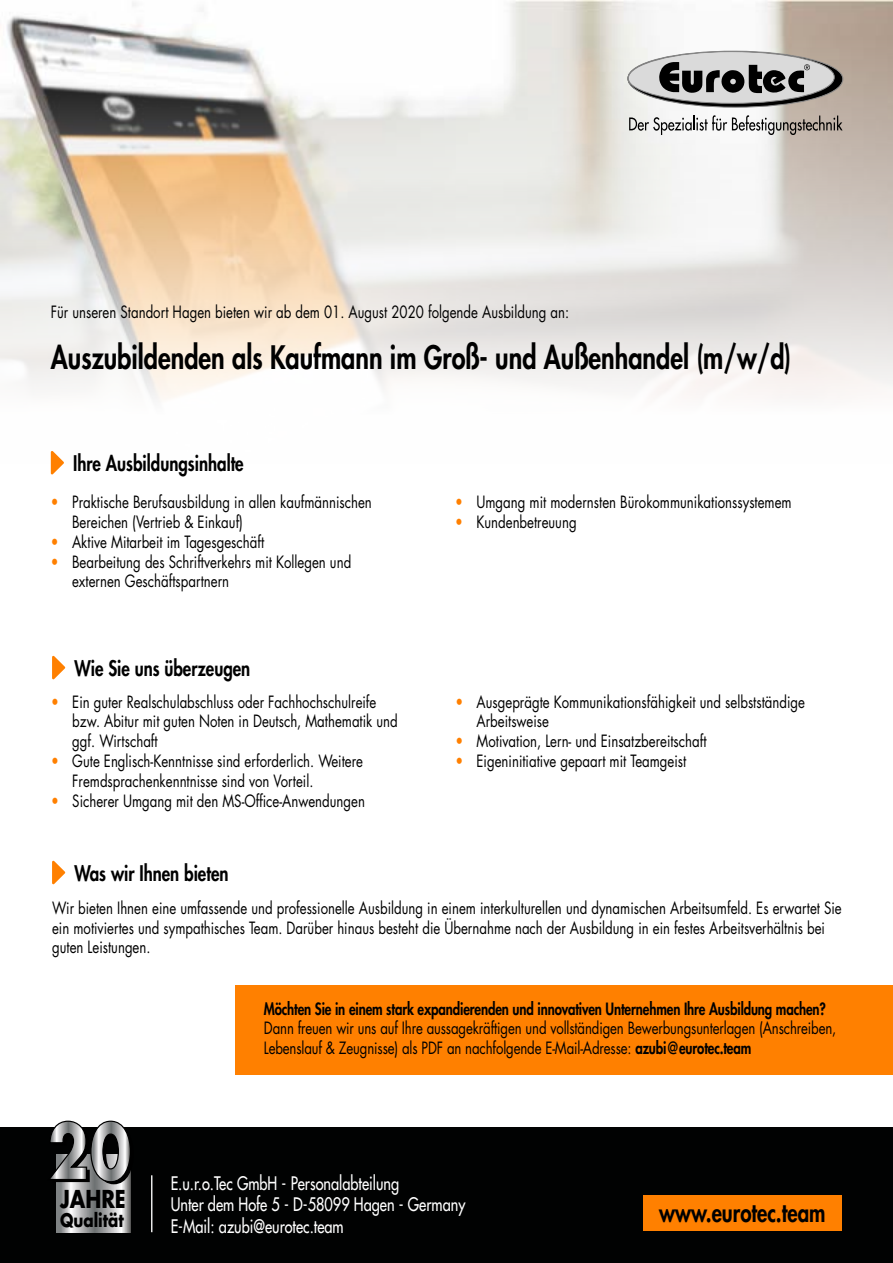
<style>
.page{position:relative;width:893px;height:1263px;background:#fff}
.page>*{position:absolute;margin:0;border:0;box-sizing:border-box;transform-origin:0 0}
.t1{font:800 31.5px "Futura Std";color:#000;scale:.8 1}
.t2{font:800 25.5px "Futura Std";color:#000;scale:.8 1}
.t3{font:700 24px "Futura Std";color:#000;scale:.83 1}
.t4{font:800 21px "Futura Std";color:#000;scale:.8 1}
.t5{font:500 18.15px/21.3px "Futura Std";color:#fff;scale:.8 1}
.t6{font:700 18.15px "Futura Std";color:#000;scale:.83 1}
.t7{font:16.5px/19.8px "Futura Std";color:#000;scale:.8 1}
.t8{font:800 16.5px "Futura Std";letter-spacing:-.01em;color:#000;scale:.8 1}
.s1{color:#ff8000}
.s2{font-weight:800}
</style>
<div class="page">
<div style="left:235px;top:985px;width:658px;height:90px;background:#ff8000"></div>
<div style="left:0;top:1128px;width:893px;height:135px;background:#010202"></div>
<img style="left:0;top:0;width:893px;height:463px">
<hr style="left:151px;top:1175px;width:1px;height:57px;background:#fff">
<div style="left:643px;top:1195px;width:199px;height:36px;background:#ff8000"></div>
<svg style="left:56px;top:1184px;width:74px;height:48px;background:#b0b1b2"></svg>
<svg style="left:48px;top:1120px;width:86px;height:64px"></svg>
<svg style="left:51px;top:451px;width:13px;height:23px"></svg>
<svg style="left:52px;top:656px;width:13px;height:23px"></svg>
<svg style="left:52px;top:861px;width:13px;height:23px"></svg>
<svg style="left:627px;top:51px;width:216px;height:56px"></svg>
<div style="left:628px;top:52px;width:206px;height:51px;background:#dadada;border-radius:50%"></div>
<div style="left:627px;top:51px;width:216px;height:57px;border:1px solid #878787;border-radius:50%"></div>
<svg style="left:659px;top:62px;width:151px;height:32px"></svg>
<svg style="left:629px;top:115px;width:214px;height:20px"></svg>
<p class="t7" style="left:51px;top:302px;width:649px">Für unseren Standort Hagen bieten wir ab dem 01. August 2020 folgende Ausbildung an:</p>
<h1 class="t1" style="left:51px;top:337px;width:927px">Auszubildenden als Kaufmann im Groß- und Außenhandel (m/w/d)</h1>
<p class="t4" style="left:73px;top:450px;width:215px">Ihre Ausbildungsinhalte</p>
<p class="t7" style="left:72px;top:492px;width:376px;text-indent:-21px"><span class="s1">•</span> Praktische Berufsausbildung in allen kaufmännischen<br>Bereichen (Vertrieb &amp; Einkauf)</p>
<p class="t7" style="left:51px;top:532px;width:268px"><span class="s1">•</span> Aktive Mitarbeit im Tagesgeschäft</p>
<p class="t7" style="left:72px;top:552px;width:351px;text-indent:-21px"><span class="s1">•</span> Bearbeitung des Schriftverkehrs mit Kollegen und externen Geschäftspartnern</p>
<p class="t4" style="left:74px;top:655px;width:221px">Wie Sie uns überzeugen</p>
<p class="t7" style="left:72px;top:692px;width:408px;text-indent:-21px"><span class="s1">•</span> Ein guter Realschulabschluss oder Fachhochschulreife bzw. Abitur mit guten Noten in Deutsch, Mathematik und ggf. Wirtschaft</p>
<p class="t7" style="left:72px;top:751px;width:365px;text-indent:-21px"><span class="s1">•</span> Gute Englisch-Kenntnisse sind erforderlich. Weitere<br>Fremdsprachenkenntnisse sind von Vorteil.</p>
<p class="t7" style="left:51px;top:791px;width:394px"><span class="s1">•</span> Sicherer Umgang mit den MS-Office-Anwendungen</p>
<p class="t4" style="left:74px;top:860px;width:194px">Was wir Ihnen bieten</p>
<p class="t7" style="left:455px;top:492px;width:422px"><span class="s1">•</span> Umgang mit modernsten Bürokommunikationssystemem</p>
<p class="t7" style="left:455px;top:512px;width:153px"><span class="s1">•</span> Kundenbetreuung</p>
<p class="t7" style="left:477px;top:692px;width:412px;text-indent:-21px"><span class="s1">•</span> Ausgeprägte Kommunikationsfähigkeit und selbstständige<br>Arbeitsweise</p>
<p class="t7" style="left:455px;top:731px;width:315px"><span class="s1">•</span> Motivation, Lern- und Einsatzbereitschaft</p>
<p class="t7" style="left:455px;top:751px;width:290px"><span class="s1">•</span> Eigeninitiative gepaart mit Teamgeist</p>
<p class="t7" style="left:52px;top:898px;width:989px">Wir bieten Ihnen eine umfassende und professionelle Ausbildung in einem interkulturellen und dynamischen Arbeitsumfeld. Es erwartet Sie ein motiviertes und sympathisches Team. Darüber hinaus besteht die Übernahme nach der Ausbildung in ein festes Arbeitsverhältnis bei guten Leistungen.</p>
<h3 class="t3" style="left:60px;top:1183px;width:81px">JAHRE</h3>
<p class="t6" style="left:60px;top:1208px;width:79px">Qualität</p>
<p class="t8" style="left:264px;top:998px;width:704px">Möchten Sie in einem stark expandierenden und innovativen Unternehmen Ihre Ausbildung machen?</p>
<p class="t7" style="left:264px;top:1019px;width:717px">Dann freuen wir uns auf Ihre aussagekräftigen und vollständigen Bewerbungsunterlagen (Anschreiben,<br>Lebenslauf &amp; Zeugnisse) als PDF an nachfolgende E-Mail-Adresse: <span class="s2">azubi@eurotec.team</span></p>
<p class="t5" style="left:171px;top:1173px;width:370px">E.u.r.o.Tec GmbH - Personalabteilung<br>Unter dem Hofe 5 - D-58099 Hagen - Germany<br>E-Mail: azubi@eurotec.team</p>
<h2 class="t2" style="left:659px;top:1196px;width:210px">www.eurotec.team</h2>
</div>
